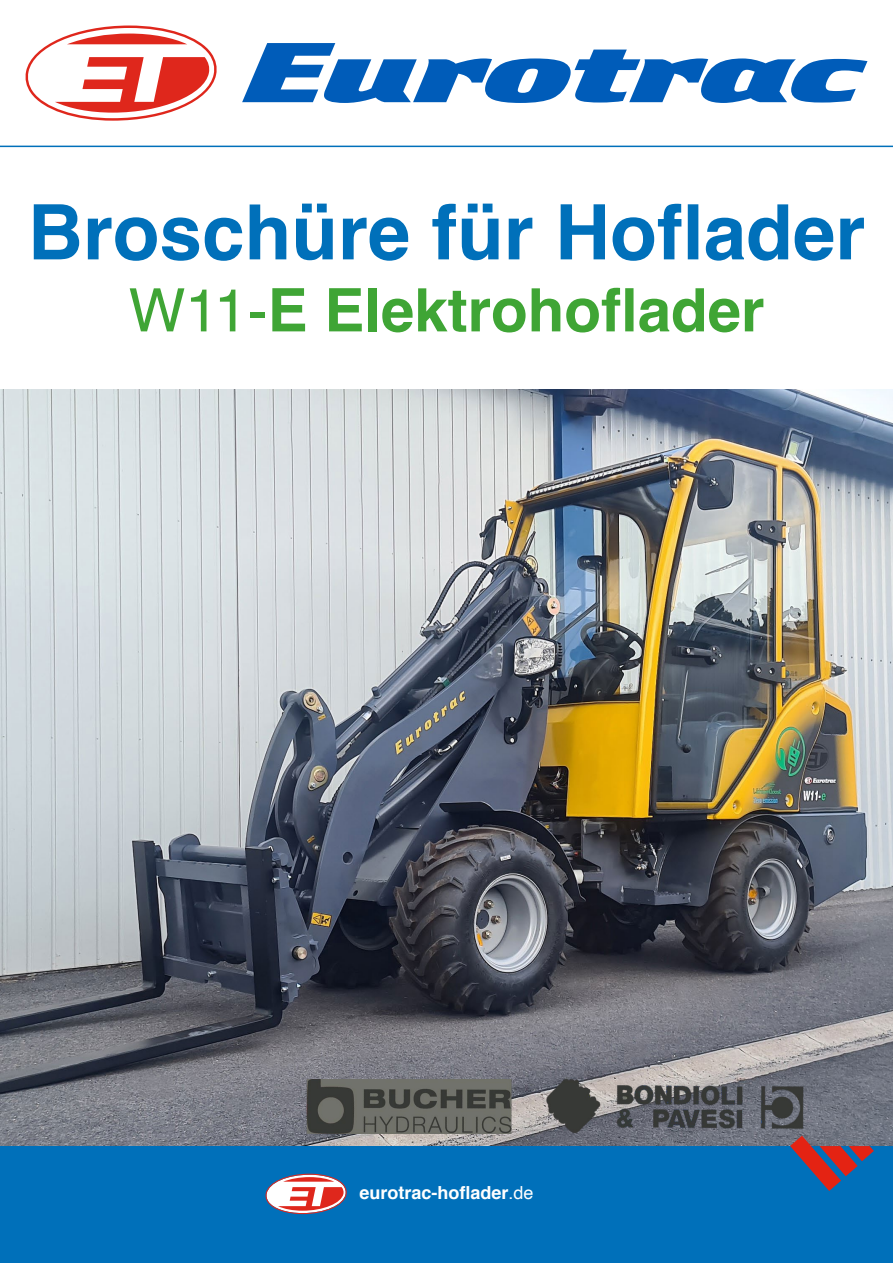
<style>
.page{position:relative;width:893px;height:1263px;background:#fff}
.page>*{position:absolute;margin:0;border:0;box-sizing:border-box;transform-origin:0 0}
.t1{font:700 76.5px "Helvetica";color:#0070ba}
.t2{font:700 60px "Helvetica";color:#3fa535}
.t3{font:700 18px "Helvetica";color:#fff}
.s1{font-weight:400}
</style>
<div class="page">
<img style="left:0;top:389px;width:893px;height:757px">
<div style="left:0;top:1146px;width:893px;height:117px;background:#0070ba"></div>
<img style="left:307px;top:1079px;width:204px;height:55px">
<img style="left:535px;top:1079px;width:282px;height:55px">
<svg style="left:242px;top:43px;width:625px;height:60px"></svg>
<svg style="left:26px;top:26px;width:191px;height:95px"></svg>
<hr style="left:0;top:146px;width:893px;height:1px;background:#0070ba">
<svg style="left:265px;top:1174px;width:82px;height:40px"></svg>
<svg style="left:790px;top:1136px;width:84px;height:55px"></svg>
<p class="t1" style="left:28px;top:171px;width:839px">Broschüre für Hoflader</p>
<p class="t2" style="left:129px;top:262px;width:637px"><span class="s1">W11-</span>E Elektrohoflader</p>
<p class="t3" style="left:359px;top:1178px;width:176px">eurotrac-hoflader<span class="s1">.de</span></p>
</div>
